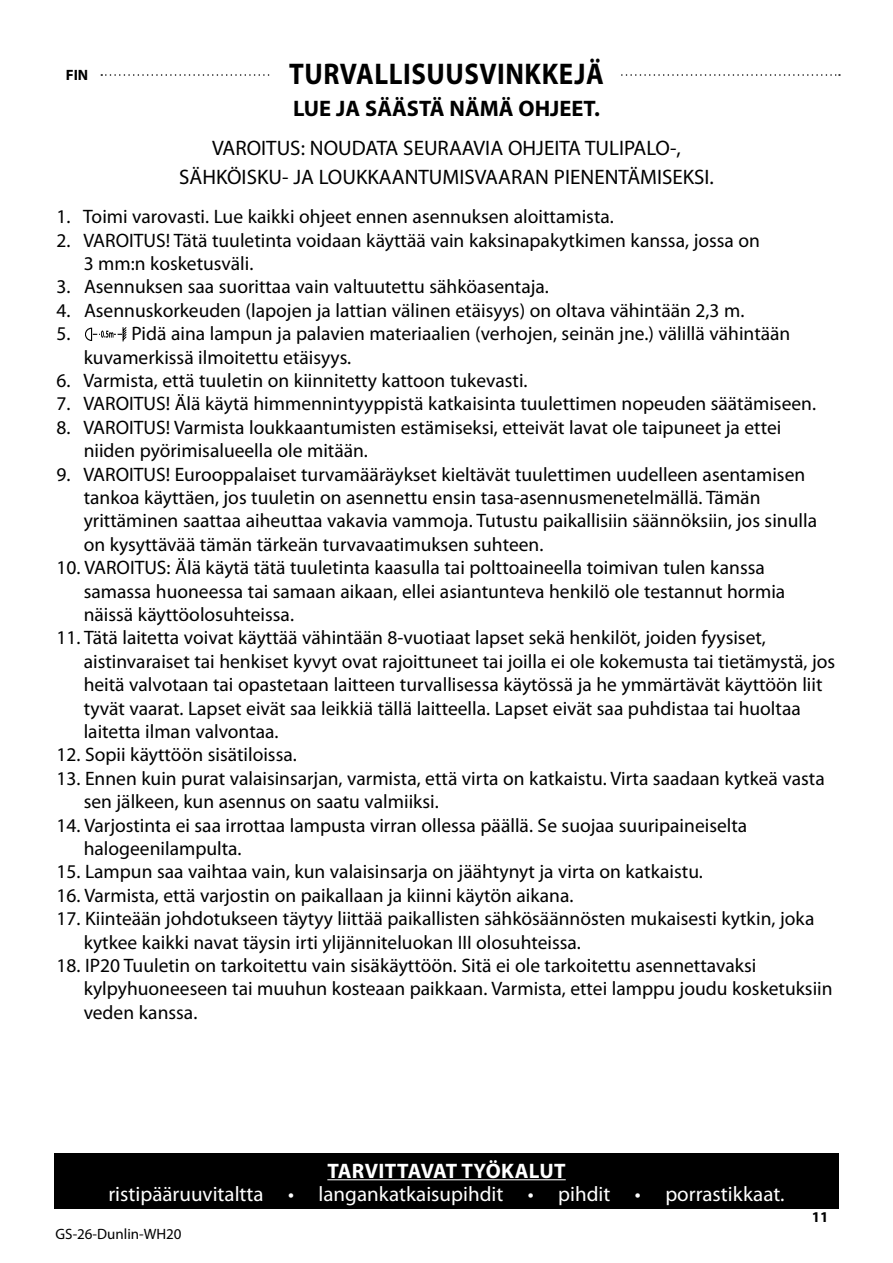
<style>
.page{position:relative;width:893px;height:1263px;background:#fff}
.page>*{position:absolute;margin:0;border:0;box-sizing:border-box;transform-origin:0 0}
.t1{font:700 30px "Myriad Pro";letter-spacing:.02em;color:#000;scale:.9 1}
.t2{font:700 22.5px "Myriad Pro";color:#000}
.t3{font:21px/29px "Myriad Pro";color:#000;text-align:center}
.t4{font:21px "Myriad Pro";color:#fff}
.t5{font:700 21px "Myriad Pro";letter-spacing:.02em;color:#fff}
.t6{font:19.5px/23.4px "Myriad Pro";color:#000}
.t7{font:15px "Myriad Pro";color:#000}
.t8{font:700 15px "Myriad Pro";color:#000}
</style>
<div class="page">
<svg style="left:101px;top:74px;width:739px;height:2px"></svg>
<div style="left:272px;top:54px;width:348px;height:38px;background:#fff"></div>
<div style="left:54px;top:1154px;width:785px;height:55px;background:#000"></div>
<hr style="left:327px;top:1179px;width:239px;height:1px;background:#fff">
<svg style="left:85px;top:327px;width:41px;height:14px"></svg>
<p class="t8" style="left:66px;top:65px;width:24px">FIN</p>
<h1 class="t1" style="left:289px;top:55px;width:351px">TURVALLISUUSVINKKEJÄ</h1>
<p class="t2" style="left:293px;top:93px;width:308px">LUE JA SÄÄSTÄ NÄMÄ OHJEET.</p>
<p class="t3" style="left:179px;top:133px;width:536px">VAROITUS: NOUDATA SEURAAVIA OHJEITA TULIPALO-,<br>SÄHKÖISKU- JA LOUKKAANTUMISVAARAN PIENENTÄMISEKSI.</p>
<p class="t6" style="left:56px;top:205px;width:559px">1. Toimi varovasti. Lue kaikki ohjeet ennen asennuksen aloittamista.</p>
<p class="t6" style="left:84px;top:228px;width:678px;text-indent:-27px">2. VAROITUS! Tätä tuuletinta voidaan käyttää vain kaksinapakytkimen kanssa, jossa on<br>3 mm:n kosketusväli.</p>
<p class="t6" style="left:56px;top:275px;width:494px">3. Asennuksen saa suorittaa vain valtuutettu sähköasentaja.</p>
<p class="t6" style="left:56px;top:298px;width:689px">4. Asennuskorkeuden (lapojen ja lattian välinen etäisyys) on oltava vähintään 2,3 m.<br>5.</p>
<p class="t6" style="left:84px;top:322px;width:708px;text-indent:48px">Pidä aina lampun ja palavien materiaalien (verhojen, seinän jne.) välillä vähintään kuvamerkissä ilmoitettu etäisyys.</p>
<p class="t6" style="left:56px;top:368px;width:473px">6. Varmista, että tuuletin on kiinnitetty kattoon tukevasti.</p>
<p class="t6" style="left:56px;top:392px;width:761px">7. VAROITUS! Älä käytä himmennintyyppistä katkaisinta tuulettimen nopeuden säätämiseen.</p>
<p class="t6" style="left:84px;top:415px;width:699px;text-indent:-27px">8. VAROITUS! Varmista loukkaantumisten estämiseksi, etteivät lavat ole taipuneet ja ettei niiden pyörimisalueella ole mitään.</p>
<p class="t6" style="left:84px;top:462px;width:735px;text-indent:-27px">9. VAROITUS! Eurooppalaiset turvamääräykset kieltävät tuulettimen uudelleen asentamisen tankoa käyttäen, jos tuuletin on asennettu ensin tasa-asennusmenetelmällä. Tämän yrittäminen saattaa aiheuttaa vakavia vammoja. Tutustu paikallisiin säännöksiin, jos sinulla on kysyttävää tämän tärkeän turvavaatimuksen suhteen.</p>
<p class="t6" style="left:84px;top:556px;width:703px;text-indent:-27px">10. VAROITUS: Älä käytä tätä tuuletinta kaasulla tai polttoaineella toimivan tulen kanssa samassa huoneessa tai samaan aikaan, ellei asiantunteva henkilö ole testannut hormia näissä käyttöolosuhteissa.</p>
<p class="t6" style="left:84px;top:626px;width:753px;text-indent:-27px">11. Tätä laitetta voivat käyttää vähintään 8-vuotiaat lapset sekä henkilöt, joiden fyysiset, aistinvaraiset tai henkiset kyvyt ovat rajoittuneet tai joilla ei ole kokemusta tai tietämystä, jos heitä valvotaan tai opastetaan laitteen turvallisessa käytössä ja he ymmärtävät käyttöön liit tyvät vaarat. Lapset eivät saa leikkiä tällä laitteella. Lapset eivät saa puhdistaa tai huoltaa laitetta ilman valvontaa.</p>
<p class="t6" style="left:56px;top:743px;width:242px">12. Sopii käyttöön sisätiloissa.</p>
<p class="t6" style="left:84px;top:766px;width:743px;text-indent:-27px">13. Ennen kuin purat valaisinsarjan, varmista, että virta on katkaistu. Virta saadaan kytkeä vasta sen jälkeen, kun asennus on saatu valmiiksi.</p>
<p class="t6" style="left:84px;top:813px;width:665px;text-indent:-27px">14. Varjostinta ei saa irrottaa lampusta virran ollessa päällä. Se suojaa suuripaineiselta halogeenilampulta.</p>
<p class="t6" style="left:56px;top:860px;width:648px">15. Lampun saa vaihtaa vain, kun valaisinsarja on jäähtynyt ja virta on katkaistu.</p>
<p class="t6" style="left:56px;top:883px;width:519px">16. Varmista, että varjostin on paikallaan ja kiinni käytön aikana.</p>
<p class="t6" style="left:84px;top:907px;width:732px;text-indent:-27px">17. Kiinteään johdotukseen täytyy liittää paikallisten sähkösäännösten mukaisesti kytkin, joka kytkee kaikki navat täysin irti ylijänniteluokan III olosuhteissa.</p>
<p class="t6" style="left:84px;top:953px;width:750px;text-indent:-27px">18. IP20 Tuuletin on tarkoitettu vain sisäkäyttöön. Sitä ei ole tarkoitettu asennettavaksi kylpyhuoneeseen tai muuhun kosteaan paikkaan. Varmista, ettei lamppu joudu kosketuksiin veden kanssa.</p>
<p class="t5" style="left:327px;top:1157px;width:240px">TARVITTAVAT TYÖKALUT</p>
<p class="t4" style="left:108px;top:1181px;width:678px">ristipääruuvitaltta • langankatkaisupihdit • pihdit • porrastikkaat.</p>
<p class="t7" style="left:56px;top:1224px;width:128px">GS-26-Dunlin-WH20</p>
<p class="t8" style="left:812px;top:1207px;width:18px">11</p>
</div>
